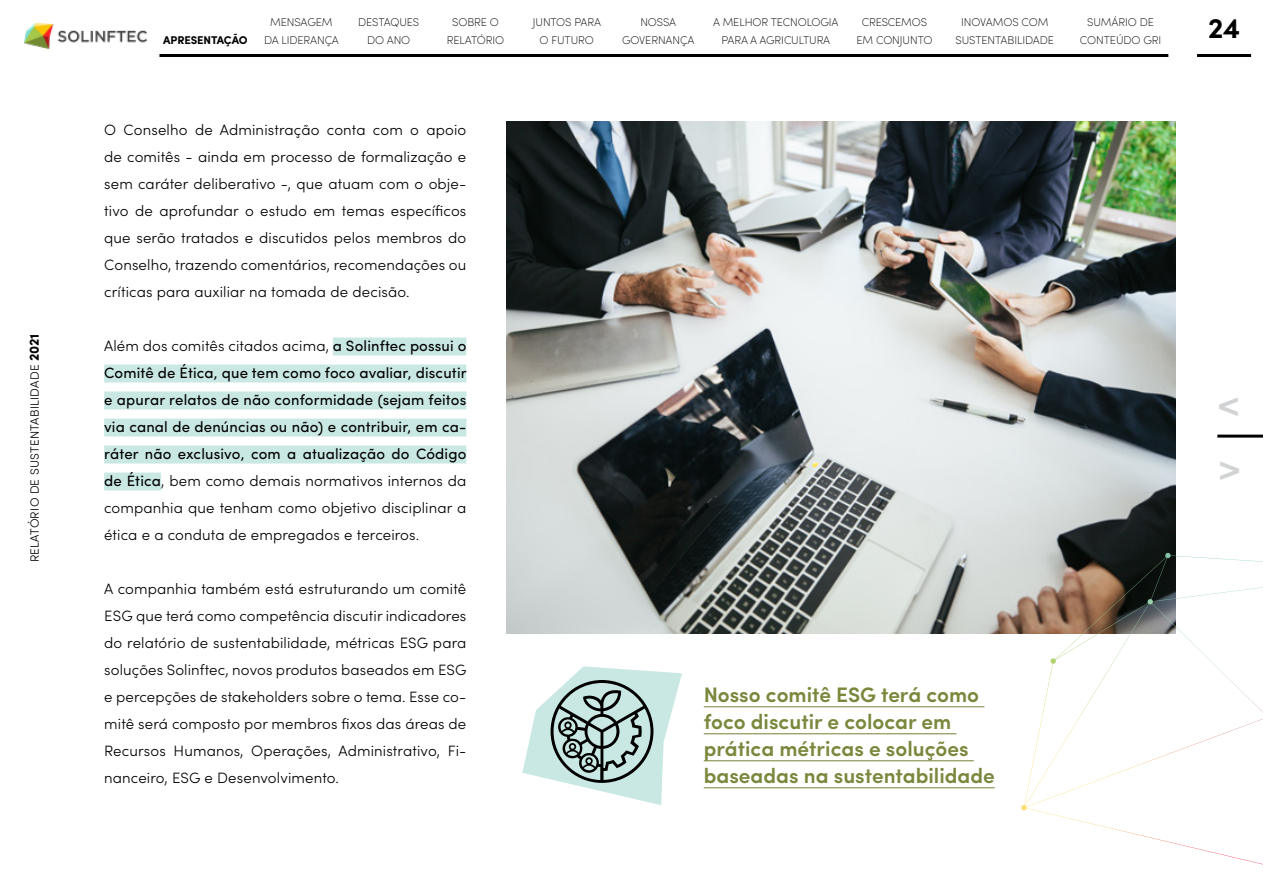
<style>
.page{position:relative;width:1263px;height:893px;background:#fff}
.page>*{position:absolute;margin:0;border:0;box-sizing:border-box;transform-origin:0 0}
.t1{font:700 37.5px "Sofia Pro";color:#d1d3d4}
.t2{font:700 28.5px "Sofia Pro";color:#000}
.t3{font:600 21px/27px "Sofia Pro";color:#79883c}
.t4{font:300 15px/27px "Sofia Pro";letter-spacing:.01em;color:#000;text-align:justify}
.t5{font:15px/27px "Sofia Pro";letter-spacing:.01em;color:#000;text-align:justify}
.t6{font:300 12px "Sofia Pro";letter-spacing:.02em;color:#000}
.t7{font:200 11.25px/18px "Sofia Pro";letter-spacing:-.01em;color:#000;text-align:center}
.t8{font:700 11.25px "Sofia Pro";letter-spacing:-.01em;color:#000}
.s1{font-weight:700;font-size:13.5px}
.s2{font-weight:300}
</style>
<div class="page">
<div style="left:333px;top:338px;width:133px;height:18px;background:#c9e8e3"></div>
<div style="left:104px;top:365px;width:362px;height:18px;background:#c9e8e3"></div>
<div style="left:104px;top:392px;width:362px;height:18px;background:#c9e8e3"></div>
<div style="left:104px;top:419px;width:362px;height:18px;background:#c9e8e3"></div>
<div style="left:104px;top:446px;width:362px;height:18px;background:#c9e8e3"></div>
<div style="left:104px;top:473px;width:57px;height:18px;background:#c9e8e3"></div>
<img style="left:506px;top:122px;width:670px;height:511px">
<hr style="left:704px;top:706px;width:280px;height:1px;background:#79883c">
<hr style="left:704px;top:733px;width:252px;height:1px;background:#79883c">
<hr style="left:704px;top:760px;width:270px;height:1px;background:#79883c">
<hr style="left:704px;top:787px;width:291px;height:1px;background:#79883c">
<svg style="left:522px;top:666px;width:160px;height:139px"></svg>
<svg style="left:1021px;top:553px;width:242px;height:311px"></svg>
<img style="left:24px;top:24px;width:123px;height:25px">
<hr style="left:1217px;top:435px;width:46px;height:3px;background:#000">
<hr style="left:1197px;top:54px;width:54px;height:3px;background:#000">
<hr style="left:159px;top:54px;width:1009px;height:3px;background:#000">
<p class="t6" style="left:26px;top:562px;width:230px;rotate:-90deg">RELATÓRIO DE SUSTENTABILIDADE <span class="s1">2021</span></p>
<p class="t7" style="left:264px;top:12px;width:76px">MENSAGEM<br>DA LIDERANÇA</p>
<p class="t7" style="left:533px;top:12px;width:70px">JUNTOS PARA<br>O FUTURO</p>
<p class="t7" style="left:622px;top:12px;width:74px">NOSSA<br>GOVERNANÇA</p>
<p class="t7" style="left:713px;top:12px;width:127px">A MELHOR TECNOLOGIA<br>PARA A AGRICULTURA</p>
<p class="t7" style="left:856px;top:12px;width:77px">CRESCEMOS<br>EM CONJUNTO</p>
<p class="t7" style="left:955px;top:12px;width:100px">INOVAMOS COM<br>SUSTENTABILIDADE</p>
<p class="t7" style="left:1080px;top:12px;width:83px">SUMÁRIO DE<br>CONTEÚDO GRI</p>
<p class="t7" style="left:358px;top:12px;width:62px">DESTAQUES<br>DO ANO</p>
<p class="t7" style="left:452px;top:12px;width:48px">SOBRE O</p>
<p class="t8" style="left:163px;top:31px;width:86px">APRESENTAÇÃO</p>
<p class="t7" style="left:447px;top:30px;width:59px">RELATÓRIO</p>
<p class="t4" style="left:104px;top:115px;width:364px">O Conselho de Administração conta com o apoio de comitês - ainda em processo de formalização e sem caráter deliberativo -, que atuam com o obje&shy;tivo de aprofundar o estudo em temas específicos que serão tratados e discutidos pelos membros do Conselho, trazendo comentários, recomendações ou críticas para auxiliar na tomada de decisão.</p>
<p class="t5" style="left:104px;top:331px;width:364px"><span class="s2">Além dos comitês citados acima,</span> a Solinftec possui o Comitê de Ética, que tem como foco avaliar, discutir e apurar relatos de não conformidade (sejam feitos via canal de denúncias ou não) e contribuir, em ca&shy;ráter não exclusivo, com a atualização do Código de Ética<span class="s2">, bem como demais normativos internos da companhia que tenham como objetivo disciplinar a ética e a conduta de empregados e terceiros.</span></p>
<p class="t4" style="left:104px;top:574px;width:364px">A companhia também está estruturando um comitê ESG que terá como competência discutir indicadores do relatório de sustentabilidade, métricas ESG para soluções Solinftec, novos produtos baseados em ESG e percepções de stakeholders sobre o tema. Esse co&shy;mitê será composto por membros fixos das áreas de Recursos Humanos, Operações, Administrativo, Fi&shy;nanceiro, ESG e Desenvolvimento.</p>
<h3 class="t3" style="left:704px;top:680px;width:292px">Nosso comitê ESG terá como foco discutir e colocar em prática métricas e soluções baseadas na sustentabilidade</h3>
<h2 class="t2" style="left:1208px;top:6px;width:34px">24</h2>
<h1 class="t1" style="left:1217px;top:376px;width:25px">&lt;</h1>
<h1 class="t1" style="left:1217px;top:441px;width:25px">&gt;</h1>
</div>
